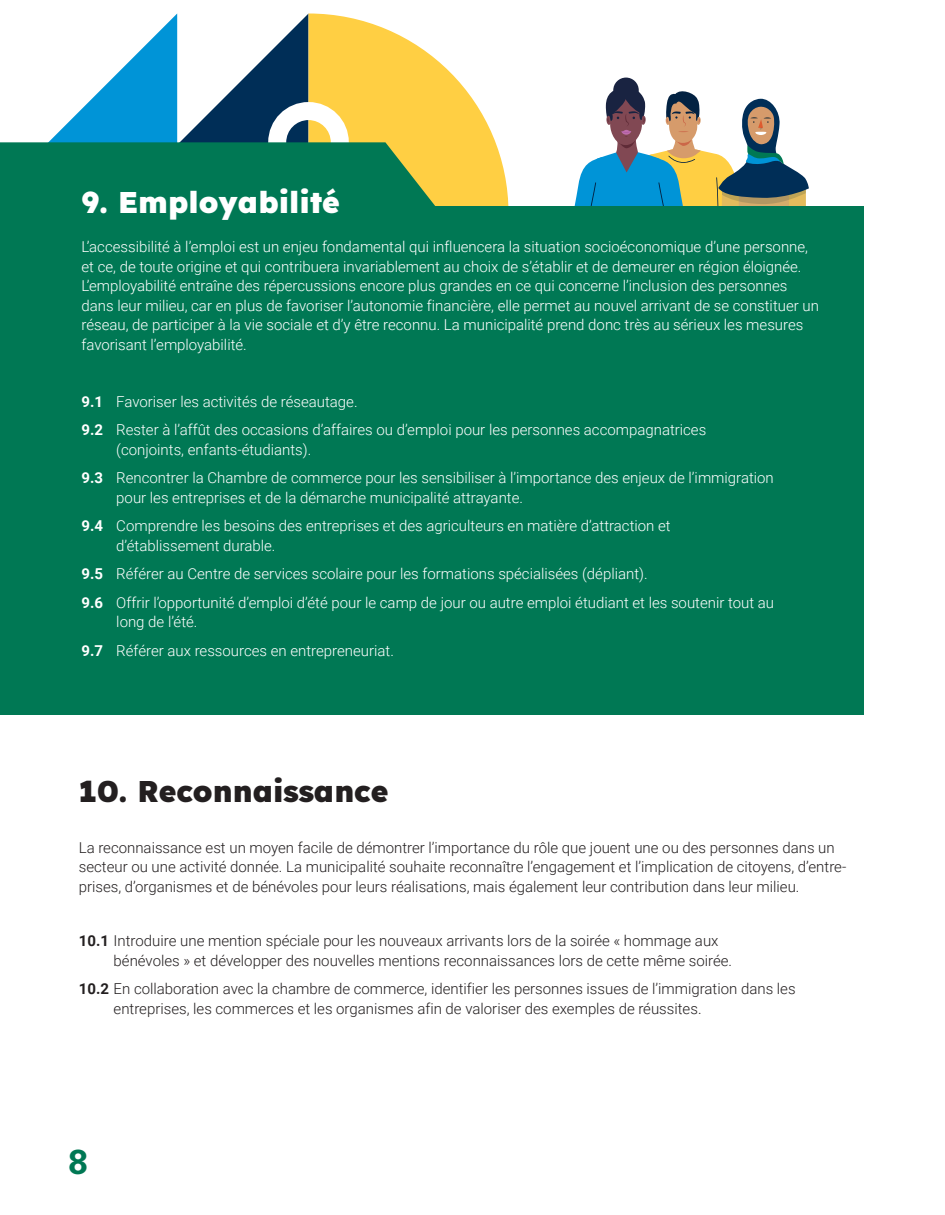
<style>
.page{position:relative;width:945px;height:1215px;background:#fff}
.page>*{position:absolute;margin:0;border:0;box-sizing:border-box;transform-origin:0 0}
.t1{font:700 34.5px "Univers LT Std";color:#007854}
.t2{font:30px "Lexend";color:#231f20}
.t3{font:30px "Lexend";color:#fff}
.t4{font:300 15px/28.5px "Roboto";color:#fff}
.t5{font:300 15px/19.5px "Roboto";color:#231f20}
.s1{font-weight:700}
</style>
<div class="page">
<div style="left:613px;top:78px;width:26px;height:25px;background:#192341;border-radius:50%"></div>
<svg style="left:574px;top:88px;width:235px;height:118px"></svg>
<svg style="left:48px;top:14px;width:448px;height:128px"></svg>
<div style="left:268px;top:102px;width:81px;height:81px;border:18px solid #fff;border-radius:50%"></div>
<div style="left:0;top:206px;width:864px;height:509px;background:#007854"></div>
<svg style="left:0;top:142px;width:509px;height:64px;background:#318953"></svg>
<h2 class="t3" style="left:82px;top:181px;width:260px">9. Employabilité</h2>
<p class="t4" style="left:82px;top:236px;width:739px;line-height:19.5px">L’accessibilité à l’emploi est un enjeu fondamental qui influencera la situation socioéconomique d’une personne, et ce, de toute origine et qui contribuera invariablement au choix de s’établir et de demeurer en région éloignée.<br>L’employabilité entraîne des répercussions encore plus grandes en ce qui concerne l’inclusion des personnes dans leur milieu, car en plus de favoriser l’autonomie financière, elle permet au nouvel arrivant de se constituer un réseau, de participer à la vie sociale et d’y être reconnu. La municipalité prend donc très au sérieux les mesures favorisant l’employabilité.</p>
<p class="t4" style="left:82px;top:386px;width:626px"><span class="s1">9.1</span> Favoriser les activités de réseautage.<br><span class="s1">9.2</span> Rester à l’affût des occasions d’affaires ou d’emploi pour les personnes accompagnatrices</p>
<p class="t4" style="left:82px;top:434px;width:694px;text-indent:35px">(conjoints, enfants-étudiants).<br><span class="s1">9.3</span> Rencontrer la Chambre de commerce pour les sensibiliser à l’importance des enjeux de l’immigration</p>
<p class="t4" style="left:82px;top:482px;width:591px;text-indent:35px">pour les entreprises et de la démarche municipalité attrayante.<br><span class="s1">9.4</span> Comprendre les besoins des entreprises et des agriculteurs en matière d’attraction et</p>
<p class="t4" style="left:82px;top:530px;width:694px;text-indent:35px">d’établissement durable.<br><span class="s1">9.5</span> Référer au Centre de services scolaire pour les formations spécialisées (dépliant).<br><span class="s1">9.6</span> Offrir l’opportunité d’emploi d’été pour le camp de jour ou autre emploi étudiant et les soutenir tout au</p>
<p class="t4" style="left:82px;top:607px;width:314px;text-indent:35px">long de l’été.<br><span class="s1">9.7</span> Référer aux ressources en entrepreneuriat.</p>
<h2 class="t2" style="left:79px;top:770px;width:311px">10. Reconnaissance</h2>
<p class="t5" style="left:79px;top:837px;width:769px">La reconnaissance est un moyen facile de démontrer l’importance du rôle que jouent une ou des personnes dans un secteur ou une activité donnée. La municipalité souhaite reconnaître l’engagement et l’implication de citoyens, d’entre&shy;prises, d’organismes et de bénévoles pour leurs réalisations, mais également leur contribution dans leur milieu.</p>
<p class="t5" style="left:114px;top:931px;width:620px;text-indent:-35px"><span class="s1">10.1</span> Introduire une mention spéciale pour les nouveaux arrivants lors de la soirée « hommage aux bénévoles » et développer des nouvelles mentions reconnaissances lors de cette même soirée.</p>
<p class="t5" style="left:114px;top:979px;width:684px;text-indent:-35px"><span class="s1">10.2</span> En collaboration avec la chambre de commerce, identifier les personnes issues de l’immigration dans les entreprises, les commerces et les organismes afin de valoriser des exemples de réussites.</p>
<h1 class="t1" style="left:69px;top:1142px;width:21px">8</h1>
</div>
